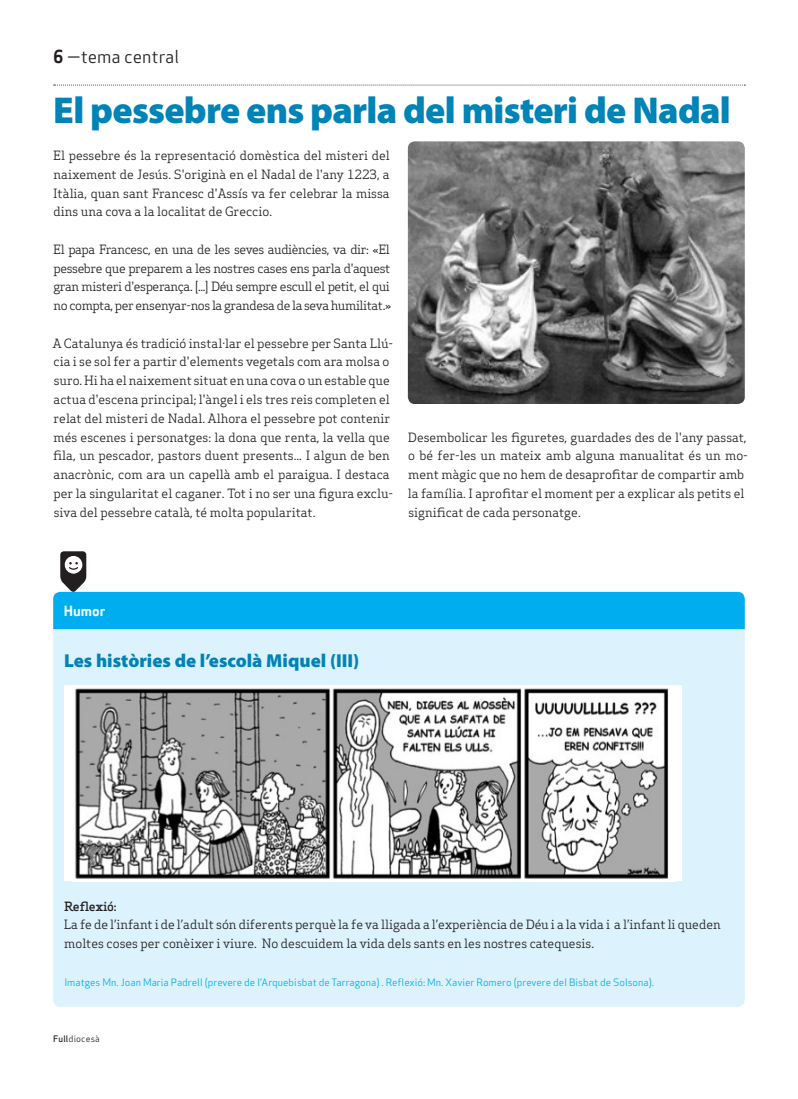
<style>
.page{position:relative;width:798px;height:1099px;background:#fff}
.page>*{position:absolute;margin:0;border:0;box-sizing:border-box;transform-origin:0 0}
.Titulars{font:900 37.5px "Myriad Pro";letter-spacing:-.02em;color:#0083b6}
.Text_General{font:900 18.75px "Myriad Pro";color:#0083b6}
.Capçalera{font:17.5px "Apex Sans Book T";color:#231f20}
.Titular_Secció_Petit{font:13.75px "Apex Sans Bold T";color:#fff}
.Text_General-2{font:12.5px/18.8px "Apex Serif";color:#231f20}
.Text_General-3{font:500 12.5px "Apex Serif";letter-spacing:-.02em;color:#231f20}
.Credit_La_Imatge{font:10px "Apex Sans Book T";color:#00aeef}
.Data_Peu{font:8.75px "Apex Sans Book T";letter-spacing:.02em;color:#231f20}
.s1{font-family:"Apex Sans Bold T"}
.s2{font-family:"Apex Sans Medium T"}
</style>
<div class="page">
<svg style="left:54px;top:85px;width:691px;height:1px"></svg>
<div style="left:53px;top:629px;width:691px;height:377px;background:#dcf2fc"></div>
<img style="left:71px;top:685px;width:604px;height:196px">
<svg style="left:53px;top:551px;width:691px;height:78px"></svg>
<img style="left:407px;top:141px;width:337px;height:263px">
<p class="Capçalera" style="left:53px;top:46px;width:127px"><span class="s1">6</span> —tema central</p>
<p class="Titulars" style="left:53px;top:85px;width:679px">El pessebre ens parla del misteri de Nadal</p>
<p class="Text_General-2" style="left:53px;top:146px;width:338px;text-align:justify">El pessebre és la representació domèstica del misteri del naixement de Jesús. S'originà en el Nadal de l'any 1223, a Itàlia, quan sant Francesc d'Assís va fer celebrar la missa dins una cova a la localitat de Greccio.</p>
<p class="Text_General-2" style="left:53px;top:240px;width:339px;text-align:justify">El papa Francesc, en una de les seves audiències, va dir: «El pessebre que preparem a les nostres cases ens parla d'aquest gran misteri d'esperança. [...] Déu sempre escull el petit, el qui no compta, per ensenyar-nos la grandesa de la seva humilitat.»</p>
<p class="Text_General-2" style="left:53px;top:333px;width:342px">A Catalunya és tradició instal·lar el pessebre per Santa Llú&shy;cia i se sol fer a partir d'elements vegetals com ara molsa o suro. Hi ha el naixement situat en una cova o un estable que actua d'escena principal; l'àngel i els tres reis completen el relat del misteri de Nadal. Alhora el pessebre pot contenir més escenes i personatges: la dona que renta, la vella que fila, un pescador, pastors duent presents... I algun de ben anacrònic, com ara un capellà amb el paraigua. I destaca per la singularitat el caganer. Tot i no ser una figura exclu&shy;siva del pessebre català, té molta popularitat.</p>
<p class="Text_General-2" style="left:408px;top:427px;width:341px">Desembolicar les figuretes, guardades des de l'any passat, o bé fer-les un mateix amb alguna manualitat és un mo&shy;ment màgic que no hem de desaprofitar de compartir amb la família. I aprofitar el moment per a explicar als petits el significat de cada personatge.</p>
<p class="Titular_Secció_Petit" style="left:64px;top:602px;width:43px">Humor</p>
<p class="Text_General" style="left:64px;top:647px;width:297px">Les històries de l’escolà Miquel (III)</p>
<p class="Text_General-3" style="left:64px;top:898px;width:54px">Reflexió:</p>
<p class="Text_General-2" style="left:64px;top:915px;width:658px">La fe de l’infant i de l’adult són diferents perquè la fe va lligada a l’experiència de Déu i a la vida i a l’infant li queden moltes coses per conèixer i viure. No descuidem la vida dels sants en les nostres catequesis.</p>
<p class="Credit_La_Imatge" style="left:64px;top:975px;width:591px">Imatges Mn. Joan Maria Padrell (prevere de l’Arquebisbat de Tarragona) . Reflexió: Mn. Xavier Romero (prevere del Bisbat de Solsona).</p>
<p class="Data_Peu" style="left:53px;top:1032px;width:48px"><span class="s2">Full</span>diocesà</p>
</div>
